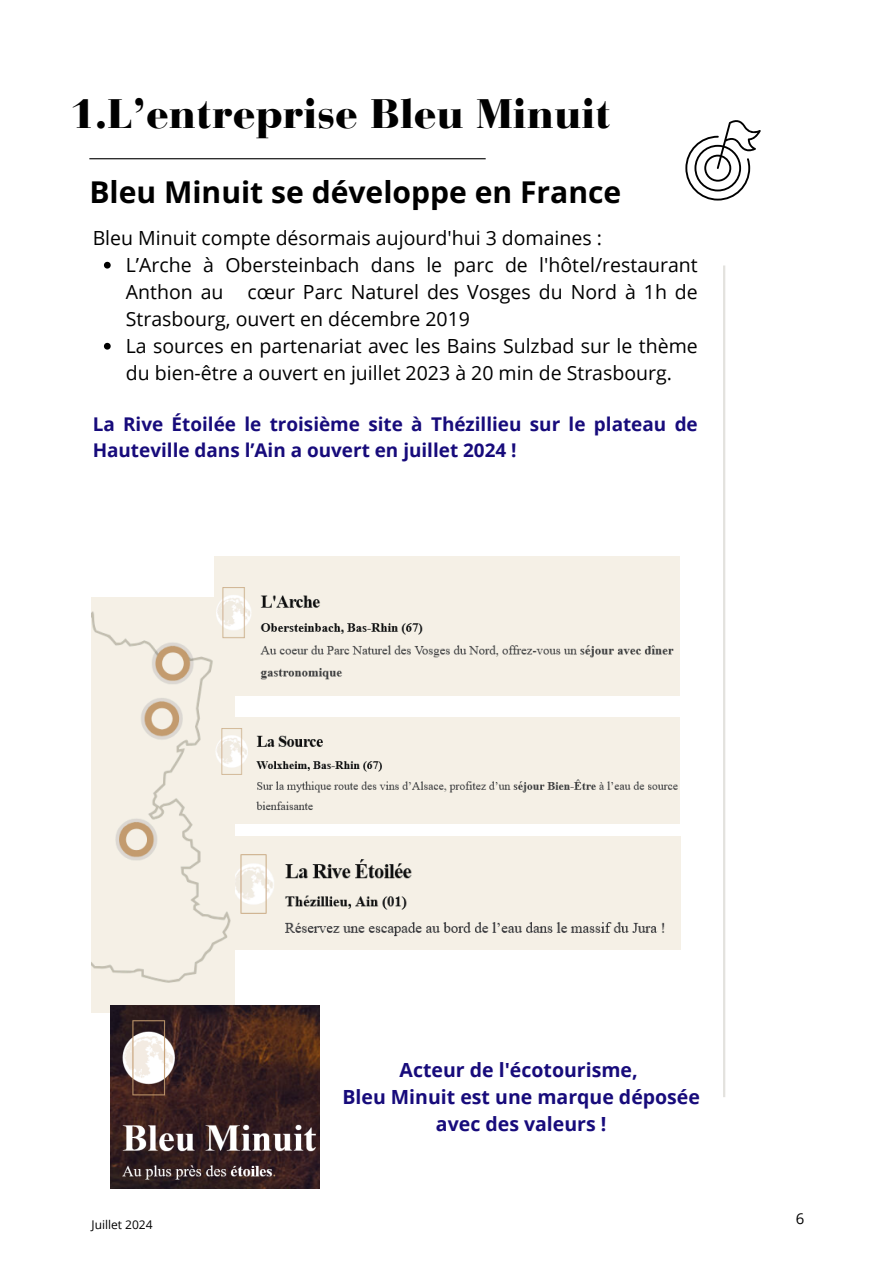
<style>
.page{position:relative;width:894px;height:1264px;background:#fff}
.page>*{position:absolute;margin:0;border:0;box-sizing:border-box;transform-origin:0 0}
.t1{font:900 40.95px "Bauer Bodoni Pro";color:#000}
.t2{font:700 30px "Open Sans";color:#000}
.t3{font:19.5px/27px "Open Sans";color:#000;text-align:justify}
.t4{font:700 19.5px/27px "Open Sans";color:#170b7b;text-align:center}
.t5{font:700 18.9px/25.8px "Open Sans";color:#170b7b}
.t6{font:15px "Open Sans";color:#000}
.t7{font:12px "Open Sans";color:#000}
</style>
<div class="page">
<hr style="left:722px;top:265px;width:3px;height:832px;background:#e3e2de">
<hr style="left:89px;top:158px;width:396px;height:1px;background:#000">
<svg style="left:685px;top:120px;width:75px;height:80px"></svg>
<img style="left:234px;top:836px;width:446px;height:113px">
<img style="left:91px;top:597px;width:143px;height:415px">
<img style="left:215px;top:556px;width:464px;height:139px">
<img style="left:210px;top:718px;width:469px;height:105px">
<img style="left:110px;top:1005px;width:209px;height:183px">
<svg style="left:104px;top:262px;width:7px;height:6px"></svg>
<svg style="left:104px;top:343px;width:7px;height:6px"></svg>
<p class="t1" style="left:70px;top:98px;width:542px">1.L’entreprise Bleu Minuit</p>
<h1 class="t2" style="left:89px;top:171px;width:533px">Bleu Minuit se développe en France</h1>
<p class="t3" style="left:93px;top:224px;width:510px">Bleu Minuit compte désormais aujourd'hui 3 domaines :</p>
<p class="t3" style="left:126px;top:251px;width:573px">L’Arche à Obersteinbach dans le parc de l'hôtel/restaurant Anthon au cœur Parc Naturel des Vosges du Nord à 1h de Strasbourg, ouvert en décembre 2019</p>
<p class="t3" style="left:126px;top:332px;width:573px">La sources en partenariat avec les Bains Sulzbad sur le thème du bien-être a ouvert en juillet 2023 à 20 min de Strasbourg.</p>
<p class="t5" style="left:93px;top:410px;width:606px">La Rive Étoilée le troisième site à Thézillieu sur le plateau de<br>Hauteville dans l’Ain a ouvert en juillet 2024 !</p>
<h3 class="t7" style="left:91px;top:1216px;width:63px">Juillet 2024</h3>
<p class="t4" style="left:342px;top:1055px;width:359px">Acteur de l'écotourisme,<br>Bleu Minuit est une marque déposée avec des valeurs !</p>
<p class="t6" style="left:795px;top:1208px;width:10px">6</p>
</div>
